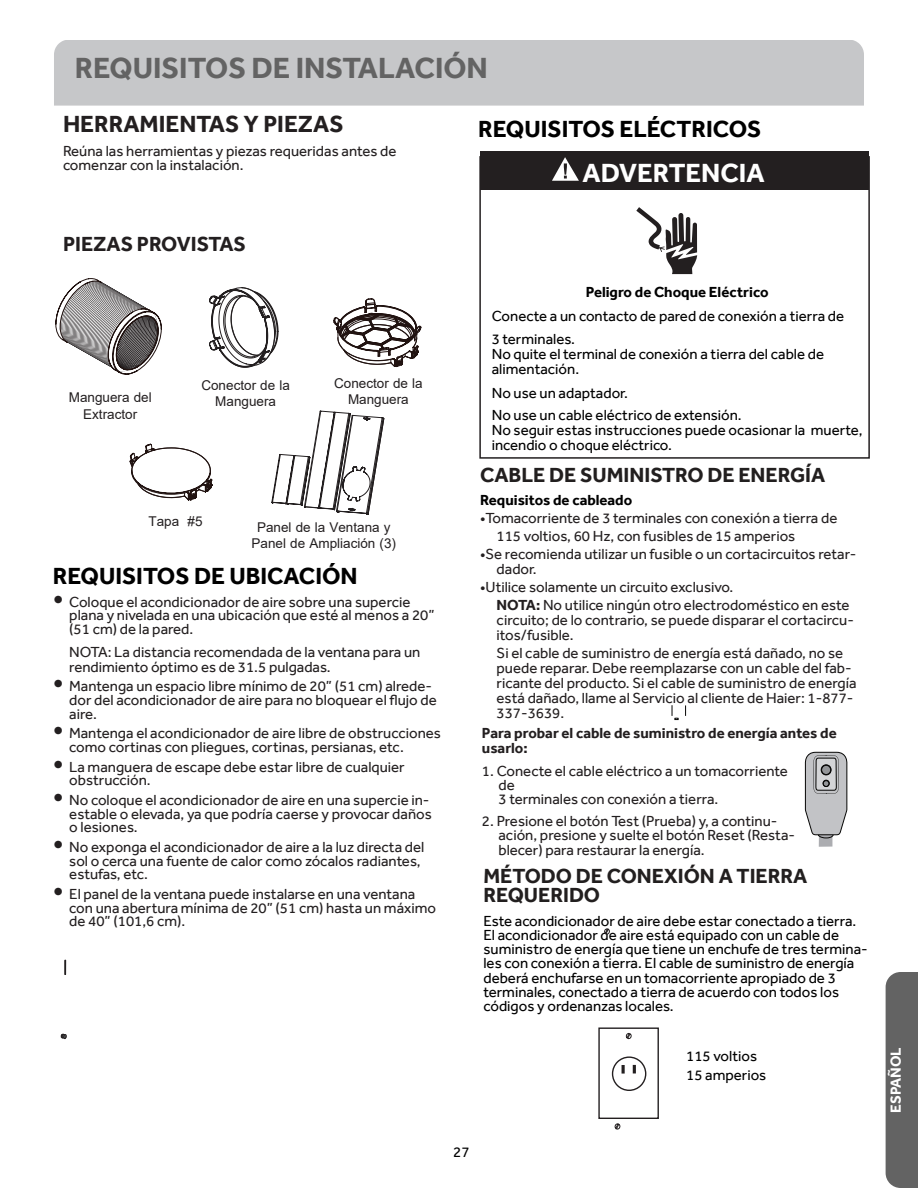
<style>
.page{position:relative;width:918px;height:1188px;background:#fff}
.page>*{position:absolute;margin:0;border:0;box-sizing:border-box;transform-origin:0 0}
.Paragraph_Style1{font:700 30px "Effra";color:#636363}
.Paragraph_Style1-2{font:700 27px "Effra";color:#fff}
.Paragraph_Style22{font:700 24px "Effra";color:#000}
.Paragraph_Style1-3{font:700 24px "Effra";color:#000}
.Paragraph_Style22-2{font:700 24px "Effra";color:#231f20}
.Paragraph_Style11{font:700 21px "Effra";color:#221f1f}
.Paragraph_Style1-4{font:700 21px "Effra";color:#221f1f}
.Paragraph_Style1-5{font:700 21px "Effra";color:#231f20}
.Paragraph_Style14{font:700 21px "Effra";color:#221f1f}
.Paragraph_Style1-6{font:15px/15px "Effra";color:#231f20}
.Paragraph_Style9{font:15px/13.6px "Effra";color:#231f20}
.Paragraph_Style1-7{font:15px/14.2px "Effra";color:#000}
.Paragraph_Style40{font:15px/14.2px "Effra";color:#231f20}
.Paragraph_Style30{font:15px/13.6px "Effra";color:#231f20}
.Paragraph_Style13{font:15px/13.6px "Effra";color:#231f20}
.Paragraph_Style12{font:15px/14.2px "Effra";color:#231f20}
.Paragraph_Style131{font:15px/15px "Effra";color:#000}
.Paragraph_Style20{font:15px/14.2px "Effra";color:#231f20}
.Paragraph_Style129{font:15px/15px "Effra";color:#000}
.Paragraph_Style14-2{font:700 15px/14.2px "Effra";color:#231f20}
.Paragraph_Style128{font:15px "Effra";color:#000}
.Paragraph_Style127{font:15px "Effra";color:#000}
.Paragraph_Style80{font:15px "Effra";color:#231f20}
.Paragraph_Style126{font:700 15px "Effra";color:#000}
.Paragraph_Style1-8{font:700 15px "Effra";color:#000}
.Paragraph_Style130{font:15px "Effra";color:#000}
.Paragraph_Style133{font:15px "Effra";color:#000}
.Paragraph_Style1-9{font:700 15px "Effra";color:#fff}
.t1{font:13.5px/16.2px "Arial";color:#231f20;text-align:center}
.s1{font-size:30px}
.s2{font-weight:700}
</style>
<div class="page">
<div style="left:886px;top:972px;width:32px;height:216px;background:#636363"></div>
<svg style="left:61px;top:1034px;width:5px;height:5px"></svg>
<svg style="left:64px;top:960px;width:2px;height:15px"></svg>
<svg style="left:614px;top:1123px;width:7px;height:7px"></svg>
<div style="left:479px;top:156px;width:391px;height:303px;border:2px solid #231f20"></div>
<div style="left:480px;top:151px;width:389px;height:39px;background:#231f20"></div>
<svg style="left:552px;top:157px;width:27px;height:24px"></svg>
<svg style="left:636px;top:207px;width:61px;height:67px"></svg>
<svg style="left:672px;top:705px;width:7px;height:15px"></svg>
<svg style="left:804px;top:752px;width:44px;height:95px;background:#b8b9bb"></svg>
<div style="left:598px;top:1027px;width:61px;height:92px;border:1px solid #231f20"></div>
<svg style="left:604px;top:928px;width:6px;height:7px"></svg>
<svg style="left:625px;top:1033px;width:7px;height:7px"></svg>
<svg style="left:611px;top:1056px;width:36px;height:35px"></svg>
<div style="left:54px;top:40px;width:810px;height:66px;background:#c6c7c9"></div>
<svg style="left:56px;top:278px;width:106px;height:97px"></svg>
<svg style="left:209px;top:287px;width:213px;height:81px"></svg>
<svg style="left:129px;top:443px;width:83px;height:58px"></svg>
<svg style="left:271px;top:411px;width:114px;height:104px"></svg>
<p class="Paragraph_Style1" style="left:75px;top:50px;width:415px">REQUISITOS DE INSTALACIÓN</p>
<p class="Paragraph_Style22-2" style="left:63px;top:110px;width:282px">HERRAMIENTAS Y PIEZAS</p>
<p class="Paragraph_Style20" style="left:63px;top:143px;width:335px">Reúna las herramientas y piezas requeridas antes de comenzar con la instalación.</p>
<p class="Paragraph_Style1-3" style="left:478px;top:115px;width:285px">REQUISITOS ELÉCTRICOS</p>
<p class="Paragraph_Style1-2" style="left:583px;top:157px;width:183px">ADVERTENCIA</p>
<p class="Paragraph_Style1-5" style="left:63px;top:231px;width:184px">PIEZAS PROVISTAS</p>
<p class="t1" style="left:69px;top:390px;width:84px">Manguera del<br>Extractor</p>
<p class="t1" style="left:201px;top:377px;width:90px">Conector de la<br>Manguera</p>
<p class="t1" style="left:334px;top:375px;width:90px">Conector de la<br>Manguera</p>
<p class="t1" style="left:148px;top:513px;width:56px">Tapa #5</p>
<p class="t1" style="left:252px;top:519px;width:146px">Panel de la Ventana y<br>Panel de Ampliación (3)</p>
<p class="Paragraph_Style22" style="left:53px;top:562px;width:306px">REQUISITOS DE UBICACIÓN</p>
<p class="Paragraph_Style30" style="left:69px;top:595px;width:367px;text-indent:-16px"><span class="s1">•</span> Coloque el acondicionador de aire sobre una supercie plana y nivelada en una ubicación que esté al menos a 20” (51 cm) de la pared.</p>
<p class="Paragraph_Style12" style="left:69px;top:645px;width:353px">NOTA: La distancia recomendada de la ventana para un rendimiento óptimo es de 31.5 pulgadas.</p>
<p class="Paragraph_Style9" style="left:69px;top:679px;width:369px;text-indent:-16px"><span class="s1">•</span> Mantenga un espacio libre mínimo de 20” (51 cm) alrede&shy;dor del acondicionador de aire para no bloquear el flujo de aire.</p>
<p class="Paragraph_Style9" style="left:69px;top:726px;width:373px;text-indent:-16px"><span class="s1">•</span> Mantenga el acondicionador de aire libre de obstrucciones como cortinas con pliegues, cortinas, persianas, etc.</p>
<p class="Paragraph_Style9" style="left:69px;top:760px;width:337px;text-indent:-16px"><span class="s1">•</span> La manguera de escape debe estar libre de cualquier obstrucción.</p>
<p class="Paragraph_Style9" style="left:69px;top:793px;width:364px;text-indent:-16px"><span class="s1">•</span> No coloque el acondicionador de aire en una supercie in&shy;estable o elevada, ya que podría caerse y provocar daños o lesiones.</p>
<p class="Paragraph_Style9" style="left:69px;top:840px;width:357px;text-indent:-16px"><span class="s1">•</span> No exponga el acondicionador de aire a la luz directa del sol o cerca una fuente de calor como zócalos radiantes, estufas, etc.</p>
<p class="Paragraph_Style13" style="left:69px;top:887px;width:368px;text-indent:-16px"><span class="s1">•</span> El panel de la ventana puede instalarse en una ventana con una abertura mínima de 20” (51 cm) hasta un máximo de 40” (101,6 cm).</p>
<p class="Paragraph_Style126" style="left:586px;top:283px;width:184px">Peligro de Choque Eléctrico</p>
<p class="Paragraph_Style127" style="left:492px;top:307px;width:354px">Conecte a un contacto de pared de conexión a tierra de</p>
<p class="Paragraph_Style128" style="left:492px;top:330px;width:85px">3 terminales.</p>
<p class="Paragraph_Style129" style="left:492px;top:346px;width:334px">No quite el terminal de conexión a tierra del cable de alimentación.</p>
<p class="Paragraph_Style130" style="left:492px;top:384px;width:138px">No use un adaptador.</p>
<p class="Paragraph_Style128" style="left:492px;top:406px;width:252px">No use un cable eléctrico de extensión.</p>
<p class="Paragraph_Style131" style="left:492px;top:422px;width:372px">No seguir estas instrucciones puede ocasionar la muerte, incendio o choque eléctrico.</p>
<p class="Paragraph_Style11" style="left:480px;top:463px;width:347px">CABLE DE SUMINISTRO DE ENERGÍA</p>
<p class="Paragraph_Style1-8" style="left:480px;top:491px;width:154px">Requisitos de cableado</p>
<p class="Paragraph_Style1-6" style="left:480px;top:510px;width:359px">•Tomacorriente de 3 terminales con conexión a tierra de</p>
<p class="Paragraph_Style1-6" style="left:497px;top:528px;width:300px">115 voltios, 60 Hz, con fusibles de 15 amperios</p>
<p class="Paragraph_Style1-6" style="left:497px;top:546px;width:361px;text-indent:-16px">•Se recomienda utilizar un fusible o un cortacircuitos retar&shy;dador.</p>
<p class="Paragraph_Style1-6" style="left:480px;top:579px;width:255px">•Utilice solamente un circuito exclusivo.</p>
<p class="Paragraph_Style1-6" style="left:497px;top:597px;width:359px"><span class="s2">NOTA:</span> No utilice ningún otro electrodoméstico en este circuito; de lo contrario, se puede disparar el cortacircu&shy;itos/fusible.</p>
<p class="Paragraph_Style1-6" style="left:497px;top:645px;width:361px">Si el cable de suministro de energía está dañado, no se puede reparar. Debe reemplazarse con un cable del fab&shy;ricante del producto. Si el cable de suministro de energía está dañado, llame al Servicio al cliente de Haier: 1-877- 337-3639.</p>
<p class="Paragraph_Style14-2" style="left:482px;top:726px;width:356px">Para probar el cable de suministro de energía antes de usarlo:</p>
<p class="Paragraph_Style1-6" style="left:498px;top:763px;width:291px;line-height:14.2px;text-indent:-16px">1. Conecte el cable eléctrico a un tomacorriente de</p>
<p class="Paragraph_Style80" style="left:498px;top:790px;width:221px">3 terminales con conexión a tierra.</p>
<p class="Paragraph_Style40" style="left:498px;top:814px;width:298px;text-indent:-16px">2. Presione el botón Test (Prueba) y, a continu&shy;ación, presione y suelte el botón Reset (Resta&shy;blecer) para restaurar la energía.</p>
<p class="Paragraph_Style1-4" style="left:483px;top:863px;width:326px">MÉTODO DE CONEXIÓN A TIERRA</p>
<p class="Paragraph_Style14" style="left:483px;top:883px;width:118px">REQUERIDO</p>
<p class="Paragraph_Style1-7" style="left:483px;top:913px;width:386px">Este acondicionador de aire debe estar conectado a tierra.<br>El acondicionador de aire está equipado con un cable de suministro de energía que tiene un enchufe de tres termina&shy;les con conexión a tierra. El cable de suministro de energía deberá enchufarse en un tomacorriente apropiado de 3 terminales, conectado a tierra de acuerdo con todos los códigos y ordenanzas locales.</p>
<p class="Paragraph_Style133" style="left:686px;top:1047px;width:72px">115 voltios</p>
<p class="Paragraph_Style1-7" style="left:686px;top:1068px;width:82px">15 amperios</p>
<p class="Paragraph_Style1-7" style="left:453px;top:1145px;width:18px">27</p>
<p class="Paragraph_Style1-9" style="left:887px;top:1113px;width:67px;rotate:-90deg">ESPAÑOL</p>
</div>
